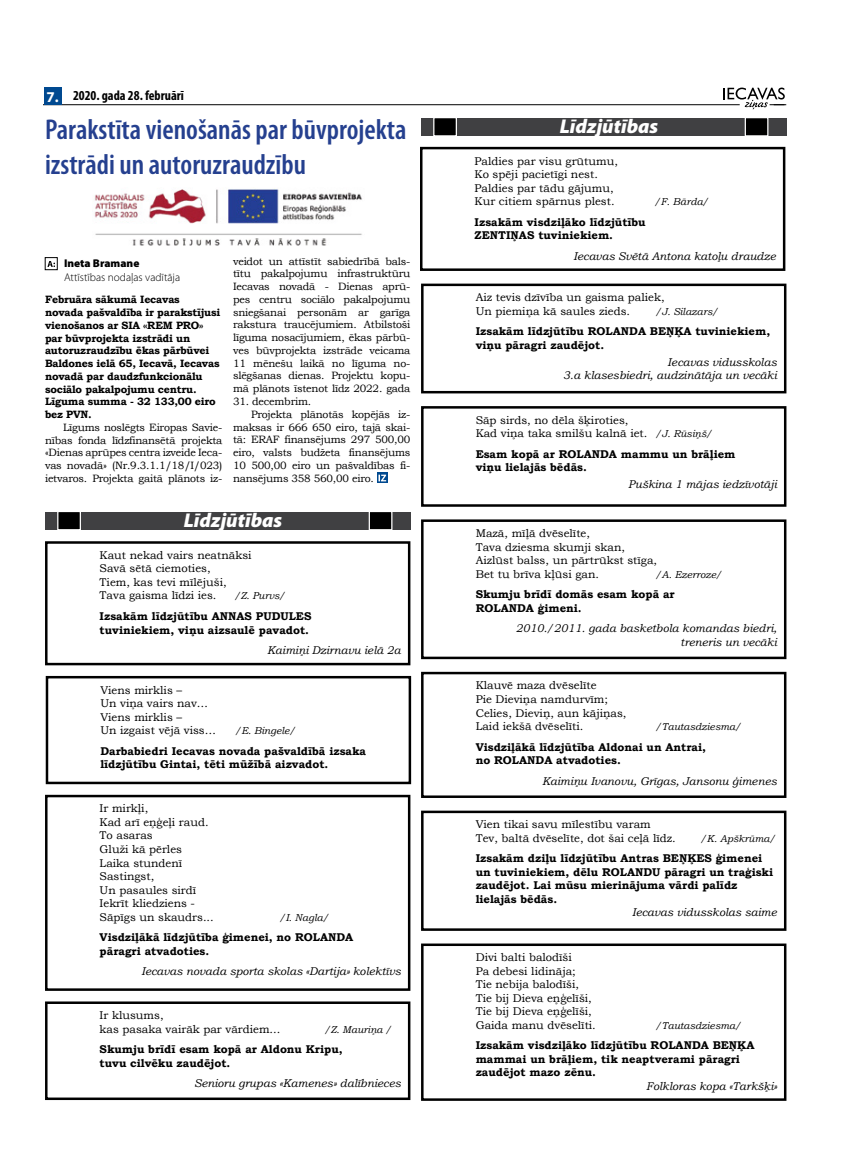
<style>
.page{position:relative;width:851px;height:1170px;background:#fff}
.page>*{position:absolute;margin:0;border:0;box-sizing:border-box;transform-origin:0 0}
.t1{font:600 condensed 28.75px/35px "Myriad Pro";color:#25408f}
.t2{font:italic 900 20px "Myriad Pro";color:#fff}
.t3{font:700 condensed 13.75px "Myriad Pro";color:#000}
.t4{font:11.25px/13.5px "Bookman Old Style";color:#000}
.t5{font:700 11.25px/13.5px "Bookman Old Style";color:#000}
.t6{font:italic 11.25px/13.5px "Bookman Old Style";color:#000;text-align:right}
.t7{font:300 11.25px "Myriad Pro";color:#000}
.t8{font:900 11.25px "Myriad Pro";color:#000}
.t9{font:10.62px/12.8px "Bookman Old Style";letter-spacing:-.02em;color:#000;text-align:justify}
.t10{font:700 10.62px/12.8px "Bookman Old Style";letter-spacing:-.02em;color:#000}
.t11{font:italic 10px "Bookman Old Style";color:#000}
.s1{font-stretch:normal;font-size:15px;color:#fff}
.s2{font-style:italic;font-size:10px}
</style>
<div class="page">
<hr style="left:44px;top:104px;width:695px;height:1px;background:#000">
<div style="left:44px;top:87px;width:17px;height:18px;background:#004990"></div>
<svg style="left:723px;top:88px;width:63px;height:22px"></svg>
<div style="left:421px;top:118px;width:365px;height:17px;background:#404042"></div>
<svg style="left:432px;top:118px;width:25px;height:18px"></svg>
<svg style="left:744px;top:118px;width:25px;height:18px"></svg>
<div style="left:45px;top:512px;width:365px;height:17px;background:#404042"></div>
<svg style="left:57px;top:512px;width:25px;height:18px"></svg>
<svg style="left:368px;top:512px;width:25px;height:18px"></svg>
<div style="left:420px;top:147px;width:365px;height:124px;border:2px solid #000"></div>
<div style="left:45px;top:541px;width:365px;height:124px;border:2px solid #000"></div>
<div style="left:45px;top:1001px;width:365px;height:98px;border:2px solid #000"></div>
<div style="left:421px;top:671px;width:365px;height:126px;border:2px solid #000"></div>
<div style="left:421px;top:943px;width:365px;height:157px;border:2px solid #000"></div>
<div style="left:421px;top:283px;width:365px;height:110px;border:2px solid #000"></div>
<div style="left:45px;top:794px;width:365px;height:196px;border:2px solid #000"></div>
<div style="left:421px;top:519px;width:365px;height:140px;border:2px solid #000"></div>
<div style="left:421px;top:406px;width:365px;height:100px;border:2px solid #000"></div>
<div style="left:46px;top:676px;width:365px;height:108px;border:2px solid #000"></div>
<div style="left:421px;top:810px;width:365px;height:120px;border:2px solid #000"></div>
<svg style="left:377px;top:472px;width:10px;height:11px"></svg>
<svg style="left:378px;top:474px;width:8px;height:7px"></svg>
<img style="left:94px;top:188px;width:268px;height:58px">
<svg style="left:47px;top:261px;width:8px;height:6px"></svg>
<div style="left:45px;top:257px;width:12px;height:13px;border:1px solid #000"></div>
<p class="t3" style="left:46px;top:87px;width:139px"><span class="s1">7.</span> 2020. gada 28. februārī</p>
<h1 class="t1" style="left:45px;top:112px;width:363px">Parakstīta vienošanās par būvprojekta izstrādi un autoruzraudzību</h1>
<p class="t8" style="left:64px;top:257px;width:77px">Ineta Bramane</p>
<p class="t7" style="left:64px;top:271px;width:117px">Attīstības nodaļas vadītāja</p>
<p class="t10" style="left:45px;top:293px;width:177px">Februāra sākumā Iecavas novada pašvaldība ir parakstījusi vienošanos ar SIA «REM PRO» par būvprojekta izstrādi un autoruzraudzību ēkas pārbūvei<br>Baldones ielā 65, Iecavā, Iecavas novadā par daudzfunkcionālu sociālo pakalpojumu centru.<br>Līguma summa - 32 133,00 eiro bez PVN.</p>
<p class="t9" style="left:45px;top:421px;width:179px;text-indent:18px">Līgums noslēgts Eiropas Savie&shy;nības fonda līdzfinansētā projekta «Dienas aprūpes centra izveide Ieca&shy;vas novadā» (Nr.9.3.1.1/18/I/023) ietvaros. Projekta gaitā plānots iz-</p>
<p class="t9" style="left:233px;top:255px;width:179px">veidot un attīstīt sabiedrībā bals&shy;tītu pakalpojumu infrastruktūru Iecavas novadā - Dienas aprū&shy;pes centru sociālo pakalpojumu sniegšanai personām ar garīga rakstura traucējumiem. Atbilstoši līguma nosacījumiem, ēkas pārbū&shy;ves būvprojekta izstrāde veicama 11 mēnešu laikā no līguma no&shy;slēgšanas dienas. Projektu kopu&shy;mā plānots īstenot līdz 2022. gada</p>
<p class="t9" style="left:233px;top:395px;width:80px">31. decembrim.</p>
<p class="t9" style="left:251px;top:408px;width:161px">Projekta plānotās kopējās iz-</p>
<p class="t9" style="left:233px;top:420px;width:179px">maksas ir 666 650 eiro, tajā skai-</p>
<p class="t9" style="left:233px;top:433px;width:179px">tā: ERAF finansējums 297 500,00</p>
<p class="t9" style="left:233px;top:446px;width:179px">eiro, valsts budžeta finansējums</p>
<p class="t9" style="left:233px;top:459px;width:179px">10 500,00 eiro un pašvaldības fi-</p>
<p class="t9" style="left:233px;top:471px;width:142px">nansējums 358 560,00 eiro.</p>
<h2 class="t2" style="left:184px;top:509px;width:100px">Līdzjūtības</h2>
<p class="t4" style="left:100px;top:548px;width:153px">Kaut nekad vairs neatnāksi<br>Savā sētā ciemoties,<br>Tiem, kas tevi mīlējuši,<br>Tava gaisma līdzi ies.</p>
<p class="t11" style="left:235px;top:589px;width:52px">/Z. Purvs/</p>
<p class="t5" style="left:100px;top:609px;width:213px">Izsakām līdzjūtību ANNAS PUDULES tuviniekiem, viņu aizsaulē pavadot.</p>
<p class="t6" style="left:267px;top:643px;width:135px">Kaimiņi Dzirnavu ielā 2a</p>
<p class="t4" style="left:100px;top:683px;width:117px">Viens mirklis –<br>Un viņa vairs nav…<br>Viens mirklis –<br>Un izgaist vējā viss…</p>
<p class="t11" style="left:235px;top:723px;width:62px">/E. Bingele/</p>
<p class="t5" style="left:100px;top:744px;width:267px">Darbabiedri Iecavas novada pašvaldībā izsaka līdzjūtību Gintai, tēti mūžībā aizvadot.</p>
<p class="t4" style="left:100px;top:801px;width:116px">Ir mirkļi,<br>Kad arī eņģeļi raud.<br>To asaras<br>Gluži kā pērles<br>Laika stundenī<br>Sastingst,<br>Un pasaules sirdī<br>Iekrīt kliedziens -<br>Sāpīgs un skaudrs...</p>
<p class="t11" style="left:280px;top:910px;width:51px">/I. Nagla/</p>
<p class="t5" style="left:100px;top:930px;width:255px">Visdziļākā līdzjūtība ģimenei, no ROLANDA pāragri atvadoties.</p>
<p class="t6" style="left:141px;top:964px;width:261px">Iecavas novada sporta skolas «Dartija» kolektīvs</p>
<p class="t4" style="left:100px;top:1008px;width:182px">Ir klusums,<br>kas pasaka vairāk par vārdiem...</p>
<p class="t11" style="left:325px;top:1022px;width:68px">/Z. Mauriņa /</p>
<p class="t5" style="left:100px;top:1042px;width:244px">Skumju brīdī esam kopā ar Aldonu Kripu, tuvu cilvēku zaudējot.</p>
<p class="t6" style="left:194px;top:1076px;width:208px">Senioru grupas «Kamenes» dalībnieces</p>
<h2 class="t2" style="left:559px;top:115px;width:100px">Līdzjūtības</h2>
<p class="t4" style="left:474px;top:154px;width:145px">Paldies par visu grūtumu,<br>Ko spēji pacietīgi nest.<br>Paldies par tādu gājumu,<br>Kur citiem spārnus plest.</p>
<p class="t11" style="left:654px;top:195px;width:56px">/F. Bārda/</p>
<p class="t5" style="left:474px;top:215px;width:173px">Izsakām visdziļāko līdzjūtību<br>ZENTIŅAS tuviniekiem.</p>
<p class="t6" style="left:573px;top:249px;width:204px">Iecavas Svētā Antona katoļu draudze</p>
<p class="t4" style="left:475px;top:291px;width:190px">Aiz tevis dzīvība un gaisma paliek,<br>Un piemiņa kā saules zieds.</p>
<p class="t11" style="left:655px;top:304px;width:64px">/J. Silazars/</p>
<p class="t5" style="left:475px;top:324px;width:296px">Izsakām līdzjūtību ROLANDA BEŅĶA tuviniekiem, viņu pāragri zaudējot.</p>
<p class="t6" style="left:563px;top:355px;width:215px">Iecavas vidusskolas<br>3.a klasesbiedri, audzinātāja un vecāki</p>
<p class="t4" style="left:475px;top:413px;width:238px">Sāp sirds, no dēla šķiroties,<br>Kad viņa taka smilšu kalnā iet. <span class="s2">/J. Rūsiņš/</span></p>
<p class="t5" style="left:475px;top:447px;width:261px">Esam kopā ar ROLANDA mammu un brāļiem viņu lielajās bēdās.</p>
<p class="t6" style="left:628px;top:477px;width:150px">Puškina 1 mājas iedzīvotāji</p>
<p class="t4" style="left:475px;top:526px;width:183px">Mazā, mīļā dvēselīte,<br>Tava dziesma skumji skan,<br>Aizlūst balss, un pārtrūkst stīga,<br>Bet tu brīva kļūsi gan.</p>
<p class="t11" style="left:655px;top:567px;width:68px">/A. Ezerroze/</p>
<p class="t5" style="left:475px;top:587px;width:200px">Skumju brīdī domās esam kopā ar<br>ROLANDA ģimeni.</p>
<p class="t6" style="left:516px;top:621px;width:262px">2010./2011. gada basketbola komandas biedri, treneris un vecāki</p>
<p class="t4" style="left:475px;top:679px;width:152px">Klauvē maza dvēselīte<br>Pie Dieviņa namdurvīm;<br>Celies, Dieviņ, aun kājiņas,<br>Laid iekšā dvēselīti.</p>
<p class="t11" style="left:655px;top:719px;width:87px">/Tautasdziesma/</p>
<p class="t5" style="left:475px;top:739px;width:232px">Visdziļākā līdzjūtība Aldonai un Antrai, no ROLANDA atvadoties.</p>
<p class="t6" style="left:542px;top:774px;width:236px">Kaimiņu Ivanovu, Grīgas, Jansonu ģimenes</p>
<p class="t4" style="left:475px;top:817px;width:202px">Vien tikai savu mīlestību varam<br>Tev, baltā dvēselīte, dot šai ceļā līdz.</p>
<p class="t11" style="left:700px;top:831px;width:76px">/K. Apškrūma/</p>
<p class="t5" style="left:475px;top:851px;width:299px">Izsakām dziļu līdzjūtību Antras BEŅĶES ģimenei un tuviniekiem, dēlu ROLANDU pāragri un traģiski zaudējot. Lai mūsu mierinājuma vārdi palīdz lielajās bēdās.</p>
<p class="t6" style="left:632px;top:905px;width:146px">Iecavas vidusskolas saime</p>
<p class="t4" style="left:475px;top:950px;width:122px">Divi balti balodīši<br>Pa debesi lidināja;<br>Tie nebija balodīši,<br>Tie bij Dieva eņģelīši,<br>Tie bij Dieva eņģelīši,<br>Gaida manu dvēselīti.</p>
<p class="t11" style="left:655px;top:1018px;width:87px">/Tautasdziesma/</p>
<p class="t5" style="left:475px;top:1038px;width:280px">Izsakām visdziļāko līdzjūtību ROLANDA BEŅĶA mammai un brāļiem, tik neaptverami pāragri zaudējot mazo zēnu.</p>
<p class="t6" style="left:646px;top:1078px;width:132px">Folkloras kopa «Tarkšķi»</p>
</div>
